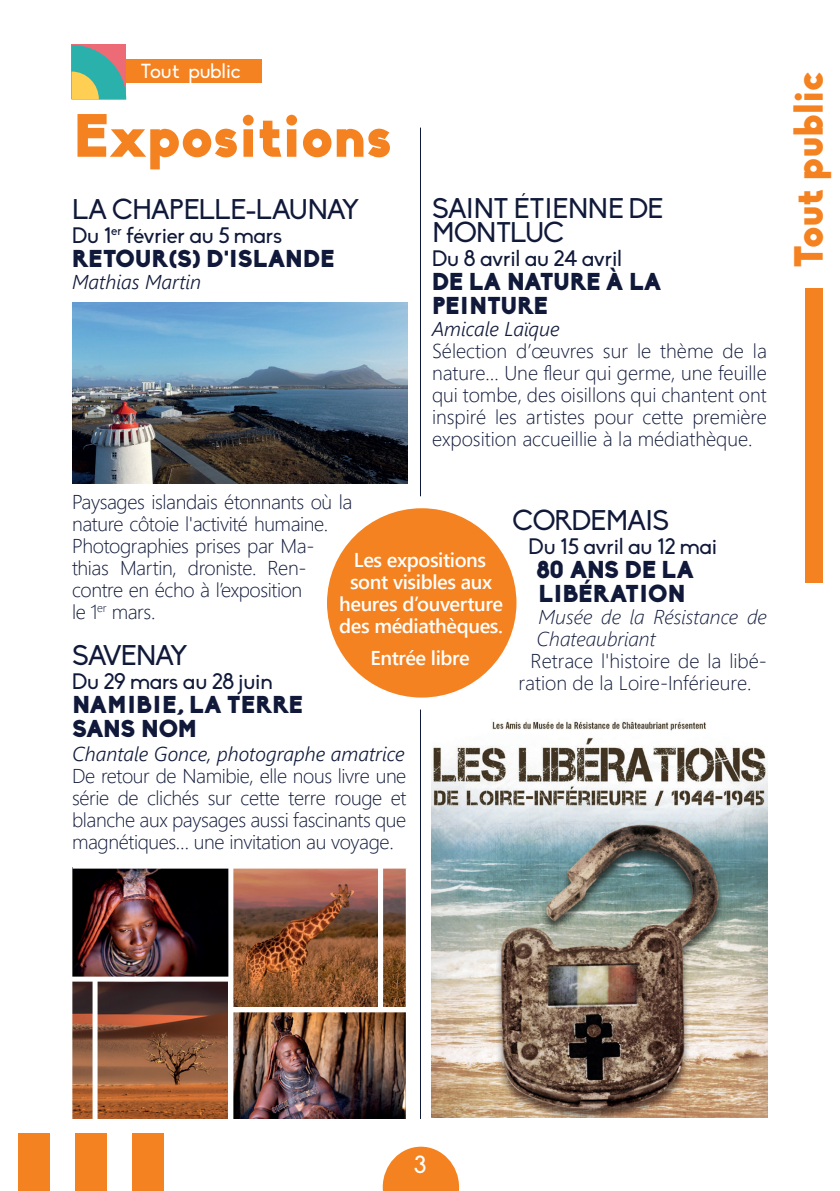
<style>
.page{position:relative;width:840px;height:1191px;background:#fff}
.page>*{position:absolute;margin:0;border:0;box-sizing:border-box;transform-origin:0 0}
.t1{font:900 60px "Biko";color:#f58220}
.t2{font:900 40px "Biko";letter-spacing:-.005em;color:#f58220}
.t3{font:28px/24px "Biko";letter-spacing:-.025em;color:#101939}
.t4{font:28px "Biko";letter-spacing:-.055em;color:#101939}
.t5{font:900 24px/24px "Biko";color:#101939}
.t6{font:24px "Biko";color:#fff}
.t7{font:22px "Biko";letter-spacing:-.01em;color:#101939}
.t8{font:300 20px/22px "Segoe UI";letter-spacing:-.02em;color:#101939;text-align:justify}
.t9{font:600 20px/22px "Segoe UI";letter-spacing:-.02em;color:#fff;text-align:center}
.t10{font:italic 300 20px "Segoe UI";color:#101939}
.t11{font:300 20px/22px "Segoe UI";color:#101939}
.t12{font:italic 300 20px/22px "Segoe UI";color:#101939}
.t13{font:20px "Biko";color:#fff}
</style>
<div class="page">
<hr style="left:420px;top:128px;width:1px;height:991px;background:#101939">
<div style="left:124px;top:60px;width:138px;height:23px;background:#f58220"></div>
<svg style="left:382px;top:1146px;width:77px;height:45px"></svg>
<div style="left:805px;top:288px;width:17px;height:295px;background:#f58220"></div>
<div style="left:132px;top:1133px;width:31px;height:58px;background:#f58220"></div>
<div style="left:75px;top:1133px;width:31px;height:58px;background:#f58220"></div>
<div style="left:18px;top:1133px;width:32px;height:58px;background:#f58220"></div>
<svg style="left:71px;top:45px;width:55px;height:55px;background:#7fa88e"></svg>
<img style="left:72px;top:302px;width:335px;height:181px">
<img style="left:72px;top:867px;width:156px;height:109px">
<img style="left:97px;top:981px;width:131px;height:138px">
<svg style="left:72px;top:981px;width:20px;height:138px;background:#865339"></svg>
<img style="left:233px;top:1012px;width:172px;height:107px">
<img style="left:234px;top:868px;width:143px;height:138px">
<img style="left:383px;top:868px;width:22px;height:138px">
<hr style="left:73px;top:864px;width:340px;height:4px;background:#fff">
<img style="left:431px;top:721px;width:336px;height:396px">
<div style="left:321px;top:502px;width:201px;height:201px;background:#f58220;border-radius:50%"></div>
<div style="left:315px;top:496px;width:213px;height:213px;border:12px solid #fff;border-radius:50%"></div>
<p class="t13" style="left:141px;top:60px;width:101px">Tout public</p>
<h2 class="t2" style="left:783px;top:266px;width:197px;rotate:-90deg">Tout public</h2>
<h1 class="t1" style="left:72px;top:99px;width:321px">Expositions</h1>
<h3 class="t3" style="left:72px;top:198px;width:288px">LA CHAPELLE-LAUNAY</h3>
<p class="t7" style="left:72px;top:223px;width:211px">Du 1<sup>er</sup> février au 5 mars</p>
<p class="t5" style="left:72px;top:246px;width:264px">RETOUR(S) D'ISLANDE</p>
<p class="t10" style="left:72px;top:263px;width:131px">Mathias Martin</p>
<h3 class="t3" style="left:432px;top:197px;width:232px">SAINT ÉTIENNE DE<br>MONTLUC</h3>
<p class="t7" style="left:432px;top:246px;width:191px">Du 8 avril au 24 avril</p>
<p class="t5" style="left:432px;top:269px;width:231px">DE LA NATURE À LA<br>PEINTURE</p>
<p class="t10" style="left:432px;top:310px;width:129px">Amicale Laïque</p>
<p class="t8" style="left:432px;top:338px;width:336px">Sélection d’œuvres sur le thème de la nature… Une fleur qui germe, une feuille qui tombe, des oisillons qui chantent ont inspiré les artistes pour cette première exposition accueillie à la médiathèque.</p>
<p class="t8" style="left:72px;top:489px;width:281px;text-align:left">Paysages islandais étonnants où la nature côtoie l'activité humaine.<br>Photographies prises par Ma&shy;thias Martin, droniste. Ren&shy;contre en écho à l’exposition<br>le 1<sup>er</sup> mars.</p>
<h3 class="t4" style="left:72px;top:639px;width:117px">SAVENAY</h3>
<p class="t7" style="left:72px;top:669px;width:202px">Du 29 mars au 28 juin</p>
<p class="t5" style="left:72px;top:692px;width:232px">NAMIBIE, LA TERRE<br>SANS NOM</p>
<p class="t10" style="left:72px;top:735px;width:334px">Chantale Gonce, photographe amatrice</p>
<p class="t8" style="left:72px;top:763px;width:335px">De retour de Namibie, elle nous livre une série de clichés sur cette terre rouge et blanche aux paysages aussi fascinants que magnétiques… une invitation au voyage.</p>
<p class="t9" style="left:339px;top:547px;width:165px">Les expositions sont visibles aux heures d’ouverture des médiathèques.</p>
<p class="t9" style="left:370px;top:645px;width:101px">Entrée libre</p>
<h3 class="t3" style="left:512px;top:509px;width:158px">CORDEMAIS</h3>
<p class="t7" style="left:528px;top:534px;width:190px">Du 15 avril au 12 mai</p>
<p class="t5" style="left:536px;top:557px;width:159px">80 ANS DE LA<br>LIBÉRATION</p>
<p class="t12" style="left:536px;top:602px;width:231px">Musée de la Résistance de<br>Chateaubriant</p>
<p class="t11" style="left:518px;top:648px;width:250px;text-indent:12px">Retrace l'histoire de la libé&shy;ration de la Loire-Inférieure.</p>
<p class="t6" style="left:414px;top:1151px;width:13px">3</p>
</div>
